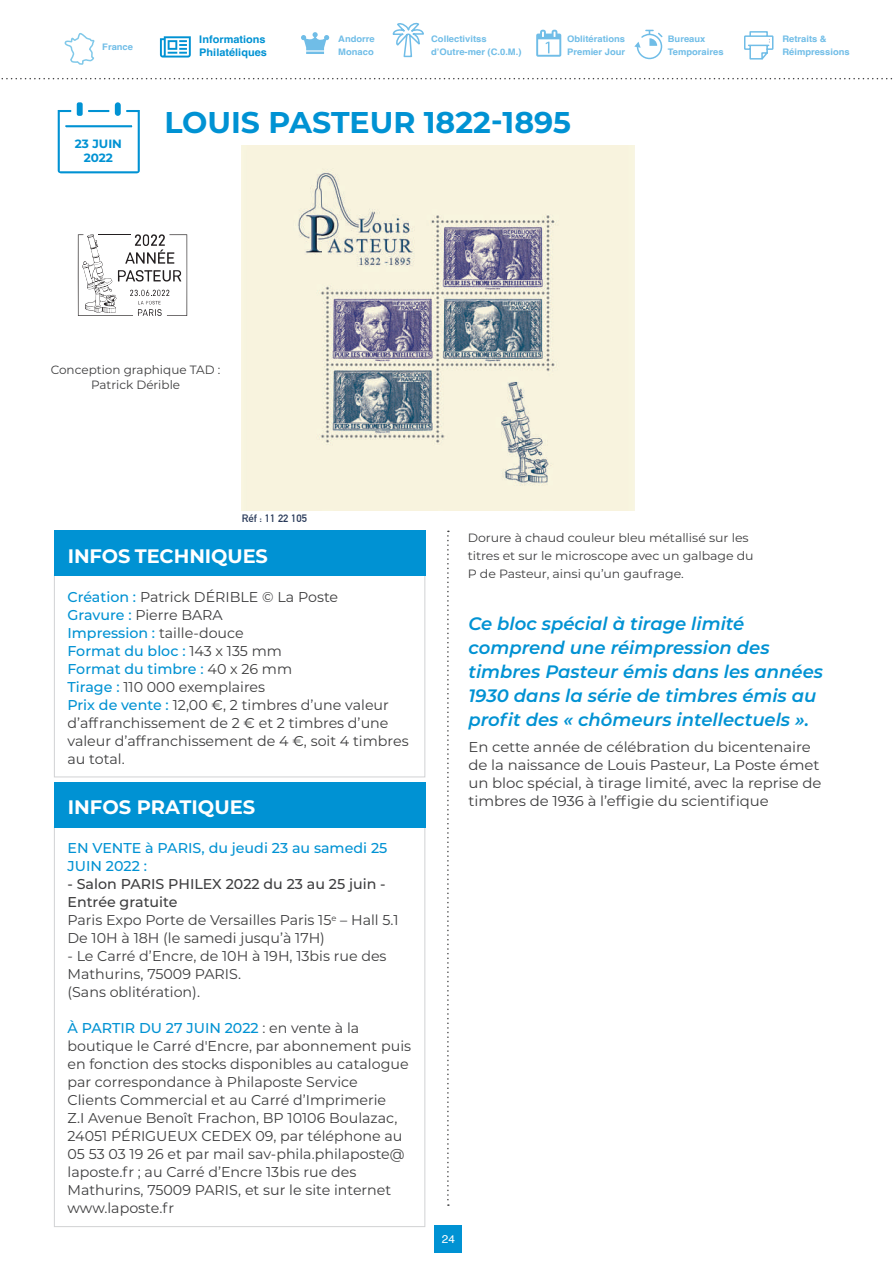
<style>
.page{position:relative;width:893px;height:1263px;background:#fff}
.page>*{position:absolute;margin:0;border:0;box-sizing:border-box;transform-origin:0 0}
.t1{font:700 30px "Montserrat";color:#0092d3}
.t2{font:700 19.5px "Montserrat";letter-spacing:-.005em;color:#fff}
.t3{font:italic 600 18px/24px "Montserrat";color:#0092d3}
.t4{font:14.25px/18px "Montserrat";color:#3e3e3f}
.t5{font:14.25px/18px "Montserrat";color:#3e3e3f;scale:1.04 1}
.t6{font:500 14.25px/18px "Montserrat";color:#0092d3}
.t7{font:12px/18px "Montserrat";letter-spacing:-.005em;color:#3e3e3f;scale:1.04 1}
.t8{font:12px/15px "Montserrat";letter-spacing:-.005em;color:#3e3e3f;text-align:center}
.t9{font:700 12px/14.4px "Montserrat";color:#0092d3;text-align:center}
.t10{font:11.25px "Helvetica";color:#fff;scale:1.04 1}
.t11{font:700 10.5px/13px "Helvetica";color:#0092d3;scale:1.04 1}
.t12{font:700 10.5px "DIN Alternate";color:#283959;scale:1.04 1}
.t13{font:700 9px/13px "Helvetica";color:#70bde7;scale:1.04 1}
.s1{font-weight:500;color:#0092d3}
.s2{font-weight:500}
</style>
<div class="page">
<div style="left:435px;top:1225px;width:27px;height:27px;background:#0092d3"></div>
<div style="left:54px;top:574px;width:371px;height:203px;border:1px solid #d1d2d4"></div>
<div style="left:54px;top:531px;width:371px;height:45px;background:#0092d3"></div>
<div style="left:54px;top:782px;width:371px;height:46px;background:#0092d3"></div>
<svg style="left:447px;top:531px;width:2px;height:675px"></svg>
<svg style="left:1px;top:22px;width:892px;height:298px"></svg>
<img style="left:242px;top:145px;width:392px;height:366px">
<p class="t13" style="left:567px;top:33px;width:57px">Oblitérations<br>Premier Jour</p>
<p class="t13" style="left:782px;top:33px;width:66px">Retraits &amp;<br>Réimpressions</p>
<p class="t11" style="left:199px;top:34px;width:67px">Informations<br>Philatéliques</p>
<p class="t13" style="left:431px;top:33px;width:88px">Collectivitss d’Outre-mer (C.0.M.)</p>
<p class="t13" style="left:102px;top:41px;width:31px">France</p>
<p class="t13" style="left:668px;top:33px;width:55px">Bureaux<br>Temporaires</p>
<p class="t13" style="left:338px;top:33px;width:37px">Andorre<br>Monaco</p>
<p class="t9" style="left:75px;top:135px;width:49px">23 JUIN<br>2022</p>
<h1 class="t1" style="left:164px;top:101px;width:408px">LOUIS PASTEUR 1822-1895</h1>
<p class="t8" style="left:51px;top:362px;width:171px">Conception graphique TAD :<br>Patrick Dérible</p>
<p class="t12" style="left:242px;top:510px;width:64px">Réf : 11 22 105</p>
<h2 class="t2" style="left:68px;top:542px;width:202px">INFOS TECHNIQUES</h2>
<p class="t4" style="left:68px;top:587px;width:343px"><span class="s1">Création :</span> Patrick DÉRIBLE © La Poste<br><span class="s1">Gravure :</span> Pierre BARA<br><span class="s1">Impression :</span> taille-douce<br><span class="s1">Format du bloc :</span> 143 x 135 mm<br><span class="s1">Format du timbre :</span> 40 x 26 mm<br><span class="s1">Tirage :</span> 110 000 exemplaires<br><span class="s1">Prix de vente :</span> 12,00 €, 2 timbres d’une valeur d’affranchissement de 2 € et 2 timbres d’une valeur d’affranchissement de 4 €, soit 4 timbres au total.</p>
<h2 class="t2" style="left:68px;top:793px;width:189px">INFOS PRATIQUES</h2>
<p class="t6" style="left:68px;top:839px;width:321px">EN VENTE à PARIS, du jeudi 23 au samedi 25<br>JUIN 2022 :</p>
<p class="t4" style="left:68px;top:875px;width:333px"><span class="s2">- Salon PARIS PHILEX 2022 du 23 au 25 juin - Entrée gratuite<br></span>Paris Expo Porte de Versailles Paris 15<sup>e</sup> – Hall 5.1<br>De 10H à 18H (le samedi jusqu’à 17H)</p>
<p class="t4" style="left:68px;top:947px;width:321px">- Le Carré d’Encre, de 10H à 19H, 13bis rue des<br>Mathurins, 75009 PARIS.<br>(Sans oblitération).</p>
<p class="t4" style="left:68px;top:1019px;width:345px"><span class="s1">À PARTIR DU 27 JUIN 2022</span> : en vente à la boutique le Carré d'Encre, par abonnement puis en fonction des stocks disponibles au catalogue par correspondance à Philaposte Service<br>Clients Commercial et au Carré d’Imprimerie<br>Z.I Avenue Benoît Frachon, BP 10106 Boulazac, 24051 PÉRIGUEUX CEDEX 09, par téléphone au 05 53 03 19 26 et par mail sav-phila.philaposte@ laposte.fr ; au Carré d’Encre 13bis rue des Mathurins, 75009 PARIS, et sur le site internet www.laposte.fr</p>
<p class="t7" style="left:468px;top:528px;width:276px">Dorure à chaud couleur bleu métallisé sur les titres et sur le microscope avec un galbage du<br>P de Pasteur, ainsi qu’un gaufrage.</p>
<p class="t3" style="left:468px;top:611px;width:356px">Ce bloc spécial à tirage limité comprend une réimpression des timbres Pasteur émis dans les années 1930 dans la série de timbres émis au profit des « chômeurs intellectuels ».</p>
<p class="t5" style="left:468px;top:738px;width:341px">En cette année de célébration du bicentenaire de la naissance de Louis Pasteur, La Poste émet un bloc spécial, à tirage limité, avec la reprise de timbres de 1936 à l’effigie du scientifique</p>
<p class="t10" style="left:442px;top:1230px;width:14px">24</p>
</div>
